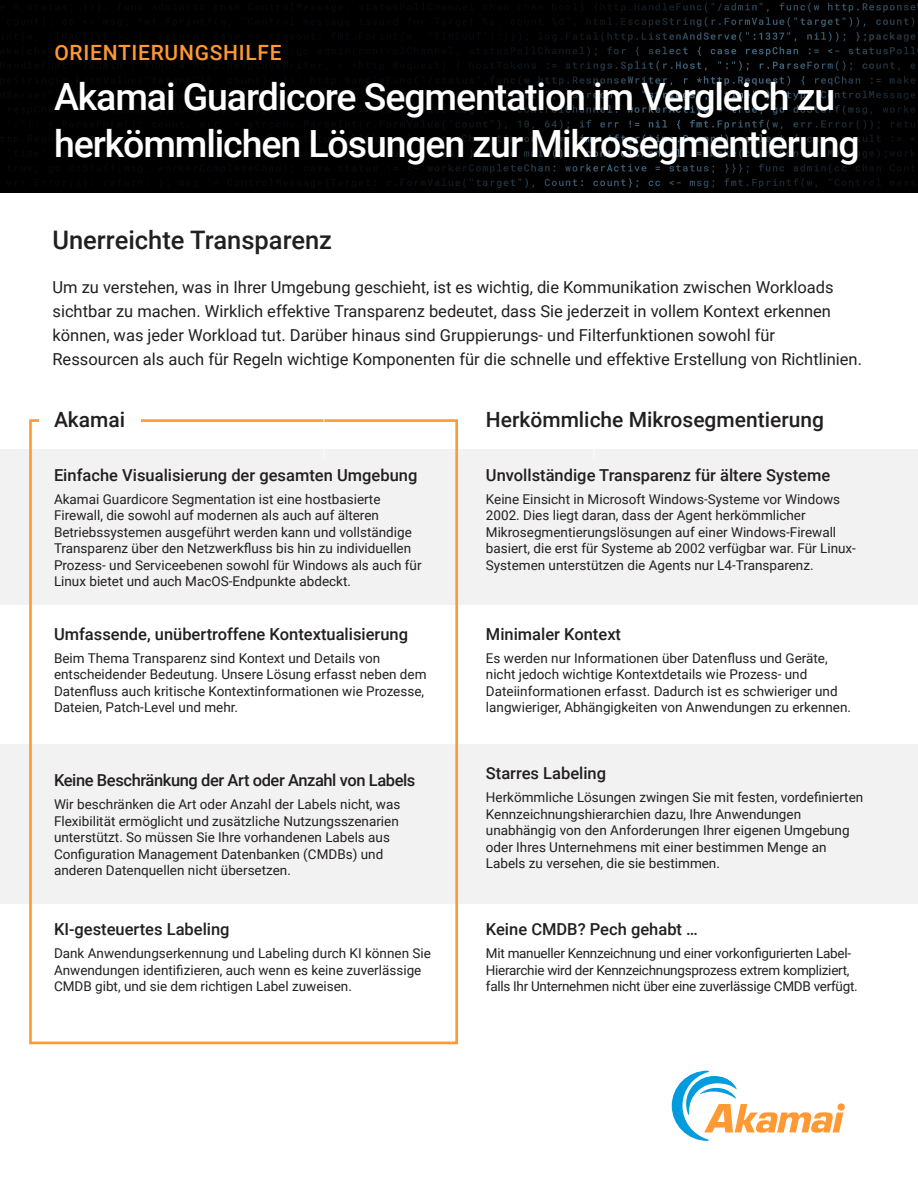
<style>
.page{position:relative;width:918px;height:1188px;background:#fff}
.page>*{position:absolute;margin:0;border:0;box-sizing:border-box;transform-origin:0 0}
.t1{font:500 37.5px/46.5px "Roboto";letter-spacing:-.03em;color:#fff}
.t2{font:500 25.5px "Roboto";color:#231f20}
.t3{font:500 21px "Roboto";color:#231f20}
.Preheader{font:500 21px "Roboto";letter-spacing:.035em;color:#f93}
.body_-_intro{font:16.5px/24px "Roboto";color:#231f20}
.t4{font:500 16.5px "Roboto";color:#231f20}
.t5{font:500 16.5px "Roboto";letter-spacing:-.025em;color:#231f20}
.t6{font:13.5px/16.5px "Roboto";color:#231f20}
.t7{font:13.5px/16.5px "Roboto";letter-spacing:-.02em;color:#231f20}
</style>
<div class="page">
<img style="left:0;top:0;width:918px;height:192px">
<svg style="left:672px;top:1071px;width:171px;height:70px"></svg>
<div style="left:0;top:450px;width:918px;height:155px;background:#f2f2f2"></div>
<div style="left:0;top:745px;width:918px;height:159px;background:#f2f2f2"></div>
<div style="left:29px;top:419px;width:429px;height:625px;border:3px solid #f93"></div>
<hr style="left:324px;top:349px;width:1px;height:110px;background:#fff">
<hr style="left:594px;top:349px;width:1px;height:110px;background:#fff">
<div style="left:39px;top:403px;width:102px;height:36px;background:#fff"></div>
<p class="Preheader" style="left:54px;top:38px;width:229px">ORIENTIERUNGSHILFE</p>
<p class="t1" style="left:54px;top:72px;width:807px">Akamai Guardicore Segmentation im Vergleich zu herkömmlichen Lösungen zur Mikrosegmentierung</p>
<p class="t2" style="left:52px;top:222px;width:281px">Unerreichte Transparenz</p>
<p class="body_-_intro" style="left:52px;top:274px;width:811px">Um zu verstehen, was in Ihrer Umgebung geschieht, ist es wichtig, die Kommunikation zwischen Workloads sichtbar zu machen. Wirklich effektive Transparenz bedeutet, dass Sie jederzeit in vollem Kontext erkennen können, was jeder Workload tut. Darüber hinaus sind Gruppierungs- und Filterfunktionen sowohl für Ressourcen als auch für Regeln wichtige Komponenten für die schnelle und effektive Erstellung von Richtlinien.</p>
<h1 class="t3" style="left:54px;top:405px;width:73px">Akamai</h1>
<h2 class="t4" style="left:54px;top:463px;width:365px">Einfache Visualisierung der gesamten Umgebung</h2>
<p class="t6" style="left:54px;top:490px;width:369px">Akamai Guardicore Segmentation ist eine hostbasierte Firewall, die sowohl auf modernen als auch auf älteren Betriebssystemen ausgeführt werden kann und vollständige Transparenz über den Netzwerkfluss bis hin zu individuellen Prozess- und Serviceebenen sowohl für Windows als auch für Linux bietet und auch MacOS-Endpunkte abdeckt.</p>
<h2 class="t4" style="left:54px;top:622px;width:356px">Umfassende, unübertroffene Kontextualisierung</h2>
<p class="t6" style="left:54px;top:649px;width:374px">Beim Thema Transparenz sind Kontext und Details von entscheidender Bedeutung. Unsere Lösung erfasst neben dem Datenfluss auch kritische Kontextinformationen wie Prozesse, Dateien, Patch-Level und mehr.</p>
<h2 class="t5" style="left:54px;top:768px;width:363px">Keine Beschränkung der Art oder Anzahl von Labels</h2>
<p class="t6" style="left:54px;top:795px;width:348px">Wir beschränken die Art oder Anzahl der Labels nicht, was Flexibilität ermöglicht und zusätzliche Nutzungsszenarien unterstützt. So müssen Sie Ihre vorhandenen Labels aus Configuration Management Datenbanken (CMDBs) und anderen Datenquellen nicht übersetzen.</p>
<h2 class="t4" style="left:54px;top:918px;width:177px">KI-gesteuertes Labeling</h2>
<p class="t6" style="left:54px;top:945px;width:378px">Dank Anwendungserkennung und Labeling durch KI können Sie<br>Anwendungen identifizieren, auch wenn es keine zuverlässige<br>CMDB gibt, und sie dem richtigen Label zuweisen.</p>
<h1 class="t3" style="left:486px;top:405px;width:340px">Herkömmliche Mikrosegmentierung</h1>
<h2 class="t4" style="left:486px;top:463px;width:346px">Unvollständige Transparenz für ältere Systeme</h2>
<p class="t6" style="left:486px;top:490px;width:372px">Keine Einsicht in Microsoft Windows-Systeme vor Windows 2002. Dies liegt daran, dass der Agent herkömmlicher Mikrosegmentierungslösungen auf einer Windows-Firewall basiert, die erst für Systeme ab 2002 verfügbar war. Für Linux-Systemen unterstützen die Agents nur L4-Transparenz.</p>
<h2 class="t4" style="left:486px;top:622px;width:137px">Minimaler Kontext</h2>
<p class="t6" style="left:486px;top:649px;width:367px">Es werden nur Informationen über Datenfluss und Geräte, nicht jedoch wichtige Kontextdetails wie Prozess- und Dateiinformationen erfasst. Dadurch ist es schwieriger und langwieriger, Abhängigkeiten von Anwendungen zu erkennen.</p>
<h2 class="t4" style="left:486px;top:762px;width:122px">Starres Labeling</h2>
<p class="t6" style="left:486px;top:789px;width:379px">Herkömmliche Lösungen zwingen Sie mit festen, vordefinierten Kennzeichnungshierarchien dazu, Ihre Anwendungen unabhängig von den Anforderungen Ihrer eigenen Umgebung oder Ihres Unternehmens mit einer bestimmen Menge an Labels zu versehen, die sie bestimmen.</p>
<h2 class="t4" style="left:486px;top:918px;width:213px">Keine CMDB? Pech gehabt …</h2>
<p class="t7" style="left:486px;top:945px;width:373px">Mit manueller Kennzeichnung und einer vorkonfigurierten Label-<br>Hierarchie wird der Kennzeichnungsprozess extrem kompliziert, falls Ihr Unternehmen nicht über eine zuverlässige CMDB verfügt.</p>
</div>
